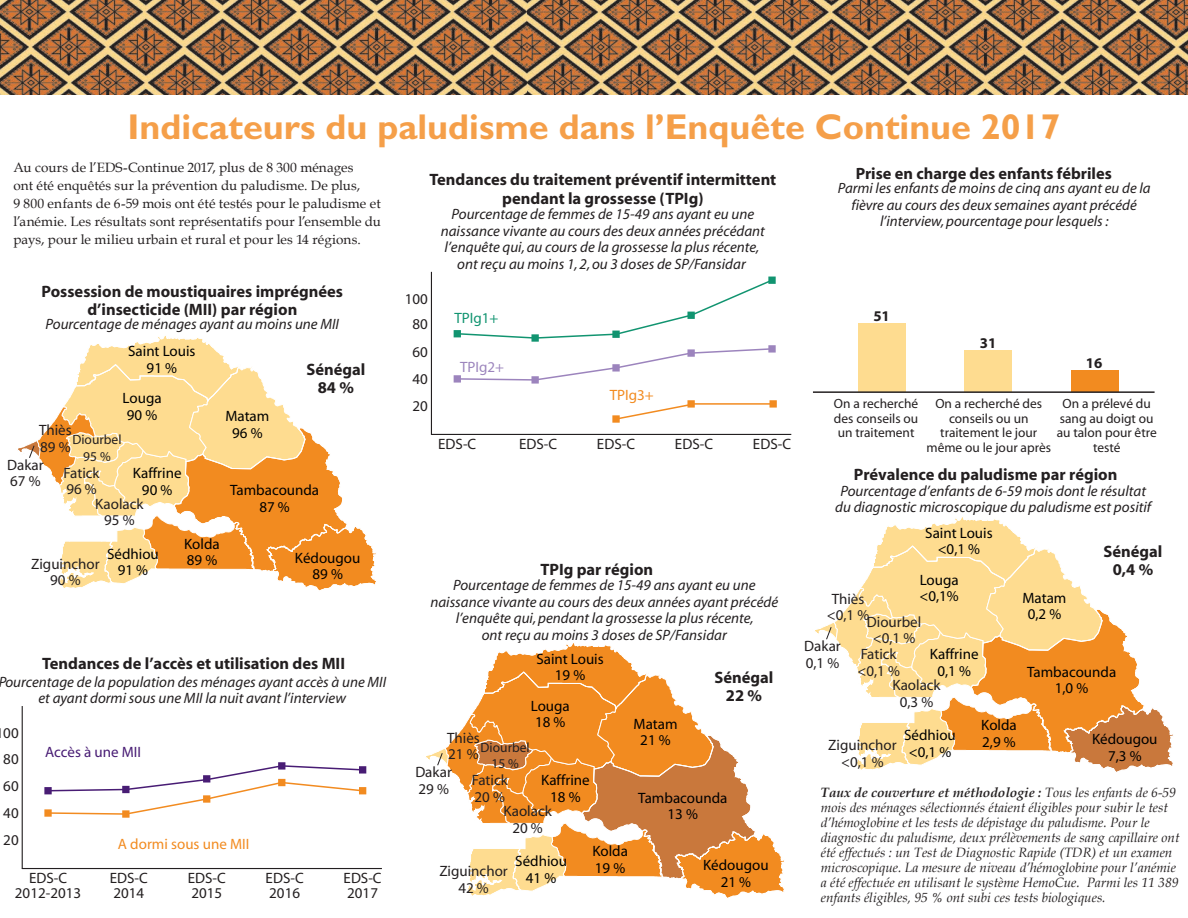
<style>
.page{position:relative;width:1188px;height:918px;background:#fff}
.page>*{position:absolute;margin:0;border:0;box-sizing:border-box;transform-origin:0 0}
.Inside_heading{font:700 36px "Gill Sans Std";color:#f59f49}
.t1{font:700 16.5px/18px "Myriad";color:#231f20;text-align:center}
.t2{font:700 16.35px "Myriad";color:#231f20}
.t3{font:italic 15px/16.5px "Myriad";color:#231f20;text-align:center}
.t4{font:15px/16.5px "Myriad";color:#231f20}
.t5{font:15px/16.5px "Myriad";color:#000;text-align:center}
.t6{font:15px "Myriad";color:#f28b20}
.t7{font:15px "Myriad";color:#481c74}
.t8{font:15px "Myriad";color:#119470}
.t9{font:15px "Myriad";color:#9c85bd}
.t10{font:italic 14.85px/16.4px "Myriad";color:#231f20;text-align:center}
.t11{font:700 14.85px "Myriad";color:#231f20}
.Body_Text{font:italic 13.5px/15px "Book Antiqua";color:#231f20}
.Body_Text-2{font:13.5px/18px "Book Antiqua";letter-spacing:.01em;color:#231f20}
.t12{font:13.5px/16.5px "Myriad";color:#231f20;text-align:center}
.t13{font:13.35px/14.9px "Myriad";color:#231f20;text-align:center}
.s1{font-weight:700}
</style>
<div class="page">
<img style="left:487px;top:0;width:701px;height:95px">
<img style="left:0;top:0;width:526px;height:94px">
<hr style="left:431px;top:434px;width:360px;height:1px;background:#231f20">
<hr style="left:431px;top:272px;width:1px;height:163px;background:#231f20">
<div style="left:531px;top:376px;width:8px;height:8px;border:2px solid #9c84bd"></div>
<div style="left:768px;top:345px;width:8px;height:8px;border:2px solid #9c84bd"></div>
<div style="left:687px;top:400px;width:8px;height:8px;border:2px solid #f28b20"></div>
<div style="left:770px;top:400px;width:7px;height:8px;border:2px solid #f28b20"></div>
<svg style="left:454px;top:277px;width:321px;height:106px"></svg>
<svg style="left:613px;top:401px;width:81px;height:21px"></svg>
<hr style="left:691px;top:403px;width:82px;height:2px;background:#f28b20">
<hr style="left:22px;top:868px;width:360px;height:1px;background:#231f20">
<hr style="left:22px;top:706px;width:1px;height:163px;background:#231f20">
<div style="left:278px;top:762px;width:7px;height:8px;border:2px solid #481c74"></div>
<svg style="left:45px;top:763px;width:321px;height:54px"></svg>
<svg style="left:18px;top:336px;width:358px;height:255px"></svg>
<div style="left:964px;top:350px;width:48px;height:42px;background:#fedc90"></div>
<div style="left:858px;top:324px;width:48px;height:68px;background:#fedc90"></div>
<div style="left:1071px;top:371px;width:47px;height:21px;background:#f28b20"></div>
<hr style="left:813px;top:391px;width:342px;height:2px;background:#231f20">
<svg style="left:815px;top:517px;width:358px;height:255px"></svg>
<svg style="left:426px;top:643px;width:358px;height:255px"></svg>
<p class="Inside_heading" style="left:128px;top:105px;width:934px">Indicateurs du paludisme dans l’Enquête Continue 2017</p>
<p class="Body_Text-2" style="left:14px;top:158px;width:369px">Au cours de l’EDS-Continue 2017, plus de 8 300 ménages<br>ont été enquêtés sur la prévention du paludisme. De plus,<br>9 800 enfants de 6-59 mois ont été testés pour le paludisme et l’anémie. Les résultats sont représentatifs pour l’ensemble du pays, pour le milieu urbain et rural et pour les 14 régions.</p>
<p class="t2" style="left:856px;top:165px;width:258px">Prise en charge des enfants fébriles</p>
<p class="t10" style="left:838px;top:181px;width:314px">Parmi les enfants de moins de cinq ans ayant eu de la fièvre au cours des deux semaines ayant précédé l’interview, pourcentage pour lesquels :</p>
<p class="t1" style="left:429px;top:170px;width:348px;line-height:19.8px">Tendances du traitement préventif intermittent pendant la grossesse (TPIg)</p>
<p class="t3" style="left:441px;top:207px;width:326px">Pourcentage de femmes de 15-49 ans ayant eu une naissance vivante au cours des deux années précédant l’enquête qui, au cours de la grossesse la plus récente, ont reçu au moins 1, 2, ou 3 doses de SP/Fansidar</p>
<p class="t1" style="left:42px;top:283px;width:303px">Possession de moustiquaires imprégnées d’insecticide (MII) par région</p>
<p class="t3" style="left:46px;top:317px;width:295px">Pourcentage de ménages ayant au moins une MII</p>
<p class="t5" style="left:128px;top:344px;width:69px">Saint Louis<br>91 %</p>
<p class="t5" style="left:123px;top:391px;width:40px;text-align:left">Louga<br>90 %</p>
<p class="t4" style="left:39px;top:423px;width:34px">Thiès<br>89 %</p>
<p class="t12" style="left:72px;top:432px;width:51px">Diourbel<br>95 %</p>
<p class="t4" style="left:7px;top:457px;width:38px">Dakar<br>67 %</p>
<p class="t4" style="left:64px;top:465px;width:38px">Fatick<br>96 %</p>
<p class="t5" style="left:133px;top:465px;width:50px">Kaffrine<br>90 %</p>
<p class="t4" style="left:95px;top:496px;width:50px;text-align:center">Kaolack<br>95 %</p>
<p class="t5" style="left:225px;top:409px;width:46px">Matam<br>96 %</p>
<p class="t1" style="left:306px;top:361px;width:60px">Sénégal<br>84 %</p>
<p class="t5" style="left:230px;top:483px;width:91px">Tambacounda<br>87 %</p>
<p class="t4" style="left:31px;top:556px;width:70px;text-align:center">Ziguinchor<br>90 %</p>
<p class="t5" style="left:107px;top:546px;width:53px">Sédhiou<br>91 %</p>
<p class="t5" style="left:184px;top:536px;width:37px;text-align:left">Kolda<br>89 %</p>
<p class="t5" style="left:295px;top:550px;width:67px">Kédougou<br>89 %</p>
<p class="t1" style="left:42px;top:655px;width:304px">Tendances de l’accès et utilisation des MII</p>
<p class="t3" style="left:-2px;top:674px;width:390px">Pourcentage de la population des ménages ayant accès à une MII et ayant dormi sous une MII la nuit avant l’interview</p>
<p class="t4" style="left:3px;top:726px;width:17px">00</p>
<p class="t4" style="left:3px;top:751px;width:17px">80</p>
<p class="t4" style="left:3px;top:778px;width:17px">60</p>
<p class="t4" style="left:3px;top:805px;width:17px">40</p>
<p class="t4" style="left:3px;top:833px;width:17px">20</p>
<p class="t7" style="left:45px;top:745px;width:97px">Accès à une MII</p>
<p class="t6" style="left:118px;top:836px;width:133px">A dormi sous une MII</p>
<p class="t4" style="left:15px;top:871px;width:68px;line-height:15px;text-align:center">EDS-C<br>2012-2013</p>
<p class="t4" style="left:110px;top:871px;width:40px;line-height:15px">EDS-C<br>2014</p>
<p class="t4" style="left:188px;top:871px;width:40px;line-height:15px">EDS-C<br>2015</p>
<p class="t4" style="left:266px;top:871px;width:40px;line-height:15px">EDS-C<br>2016</p>
<p class="t4" style="left:344px;top:871px;width:40px;line-height:15px">EDS-C<br>2017</p>
<p class="t4" style="left:405px;top:292px;width:25px">100</p>
<p class="t4" style="left:413px;top:317px;width:17px">80</p>
<p class="t4" style="left:413px;top:344px;width:17px">60</p>
<p class="t4" style="left:413px;top:371px;width:17px">40</p>
<p class="t4" style="left:413px;top:398px;width:17px">20</p>
<p class="t8" style="left:454px;top:310px;width:46px">TPIg1+</p>
<p class="t9" style="left:460px;top:359px;width:46px">TPIg2+</p>
<p class="t6" style="left:610px;top:387px;width:46px">TPIg3+</p>
<p class="t4" style="left:438px;top:436px;width:40px">EDS-C</p>
<p class="t4" style="left:519px;top:436px;width:40px">EDS-C</p>
<p class="t4" style="left:597px;top:436px;width:40px">EDS-C</p>
<p class="t4" style="left:675px;top:436px;width:40px">EDS-C</p>
<p class="t4" style="left:753px;top:436px;width:40px">EDS-C</p>
<p class="t1" style="left:540px;top:561px;width:114px">TPIg par région</p>
<p class="t3" style="left:430px;top:578px;width:349px">Pourcentage de femmes de 15-49 ans ayant eu une naissance vivante au cours des deux années ayant précédé l’enquête qui, pendant la grossesse la plus récente,<br>ont reçu au moins 3 doses de SP/Fansidar</p>
<p class="t5" style="left:536px;top:651px;width:69px">Saint Louis<br>19 %</p>
<p class="t5" style="left:531px;top:698px;width:40px;text-align:left">Louga<br>18 %</p>
<p class="t4" style="left:447px;top:730px;width:34px">Thiès<br>21 %</p>
<p class="t12" style="left:481px;top:740px;width:51px">Diourbel<br>15 %</p>
<p class="t4" style="left:415px;top:765px;width:38px">Dakar<br>29 %</p>
<p class="t4" style="left:472px;top:773px;width:38px">Fatick<br>20 %</p>
<p class="t5" style="left:541px;top:773px;width:50px">Kaffrine<br>18 %</p>
<p class="t4" style="left:503px;top:804px;width:50px;text-align:center">Kaolack<br>20 %</p>
<p class="t5" style="left:634px;top:716px;width:46px">Matam<br>21 %</p>
<p class="t1" style="left:715px;top:669px;width:60px">Sénégal<br>22 %</p>
<p class="t5" style="left:638px;top:790px;width:91px">Tambacounda<br>13 %</p>
<p class="t4" style="left:439px;top:864px;width:70px;text-align:center">Ziguinchor<br>42 %</p>
<p class="t5" style="left:515px;top:854px;width:53px">Sédhiou<br>41 %</p>
<p class="t5" style="left:592px;top:843px;width:37px;text-align:left">Kolda<br>19 %</p>
<p class="t5" style="left:703px;top:858px;width:67px">Kédougou<br>21 %</p>
<p class="t11" style="left:873px;top:308px;width:18px">51</p>
<p class="t11" style="left:980px;top:335px;width:18px">31</p>
<p class="t11" style="left:1086px;top:355px;width:18px">16</p>
<p class="t13" style="left:834px;top:396px;width:86px;text-align:justify">On a recherché des conseils ou un traitement</p>
<p class="t13" style="left:1057px;top:396px;width:102px">On a prélevé du sang au doigt ou au talon pour être testé</p>
<p class="t13" style="left:927px;top:396px;width:126px">On a recherché des conseils ou un traitement le jour même ou le jour après</p>
<p class="t1" style="left:854px;top:466px;width:265px">Prévalence du paludisme par région</p>
<p class="t3" style="left:835px;top:483px;width:317px">Pourcentage d’enfants de 6-59 mois dont le résultat du diagnostic microscopique du paludisme est positif</p>
<p class="t5" style="left:925px;top:525px;width:69px">Saint Louis &lt;0,1 %</p>
<p class="t5" style="left:920px;top:572px;width:41px;text-align:left">Louga &lt;0,1%</p>
<p class="t4" style="left:827px;top:591px;width:44px;text-align:center">Thiès &lt;0,1 %</p>
<p class="t4" style="left:867px;top:614px;width:56px;text-align:center">Diourbel &lt;0,1 %</p>
<p class="t4" style="left:804px;top:639px;width:38px">Dakar<br>0,1 %</p>
<p class="t4" style="left:857px;top:647px;width:44px">Fatick &lt;0,1 %</p>
<p class="t5" style="left:930px;top:647px;width:50px">Kaffrine<br>0,1 %</p>
<p class="t4" style="left:892px;top:678px;width:50px;text-align:center">Kaolack<br>0,3 %</p>
<p class="t5" style="left:1022px;top:590px;width:46px">Matam<br>0,2 %</p>
<p class="t1" style="left:1104px;top:543px;width:60px">Sénégal<br>0,4 %</p>
<p class="t5" style="left:1027px;top:664px;width:91px">Tambacounda<br>1,0 %</p>
<p class="t4" style="left:828px;top:738px;width:70px;text-align:center">Ziguinchor &lt;0,1 %</p>
<p class="t5" style="left:904px;top:728px;width:53px">Sédhiou &lt;0,1 %</p>
<p class="t5" style="left:981px;top:717px;width:37px;text-align:left">Kolda<br>2,9 %</p>
<p class="t5" style="left:1092px;top:732px;width:67px">Kédougou<br>7,3 %</p>
<p class="Body_Text" style="left:821px;top:784px;width:360px"><span class="s1">Taux de couverture et méthodologie :</span> Tous les enfants de 6-59 mois des ménages sélectionnés étaient éligibles pour subir le test d’hémoglobine et les tests de dépistage du paludisme. Pour le diagnostic du paludisme, deux prélèvements de sang capillaire ont été effectués : un Test de Diagnostic Rapide (TDR) et un examen microscopique. La mesure de niveau d’hémoglobine pour l’anémie a été effectuée en utilisant le système HemoCue. Parmi les 11 389 enfants éligibles, 95 % ont subi ces tests biologiques.</p>
</div>
